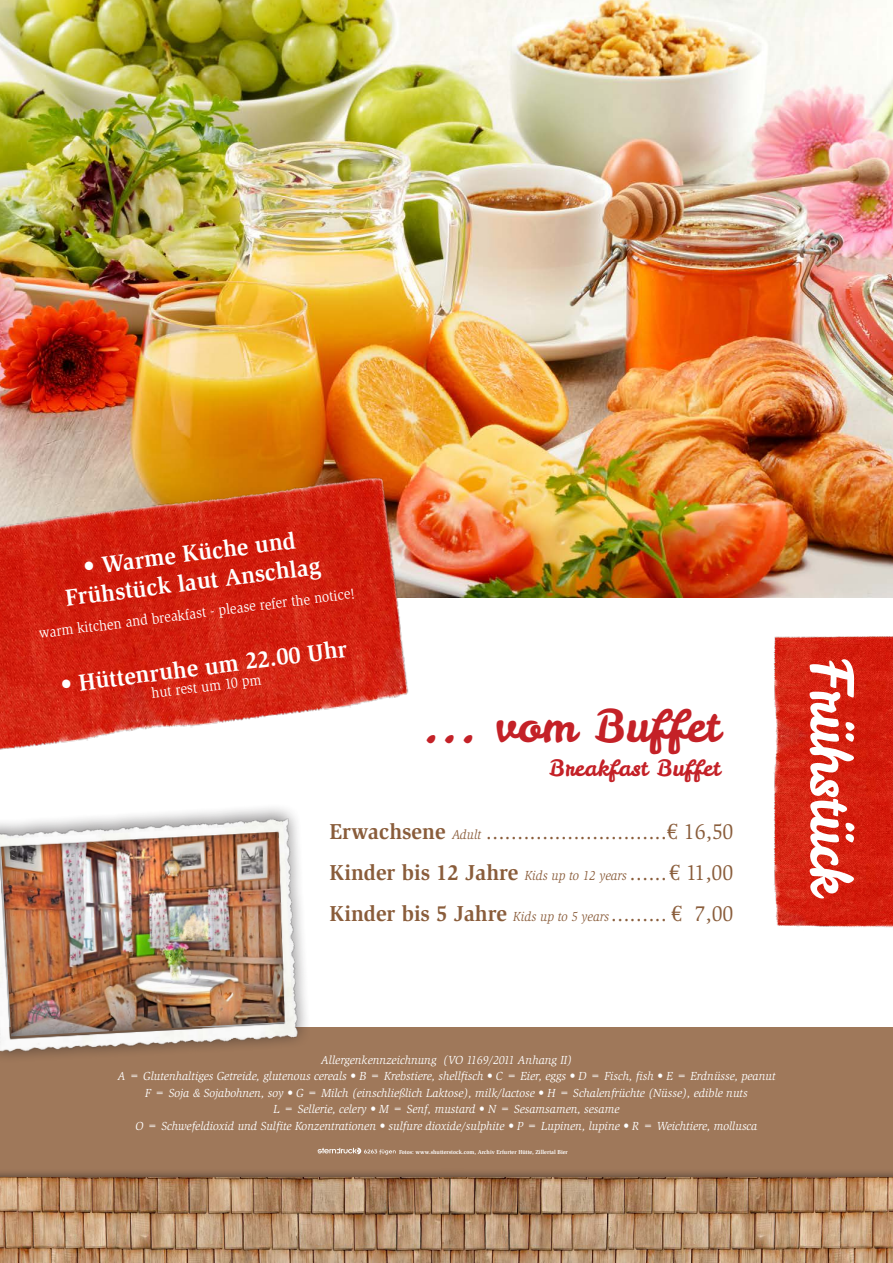
<style>
.page{position:relative;width:893px;height:1263px;background:#fff}
.page>*{position:absolute;margin:0;border:0;box-sizing:border-box;transform-origin:0 0}
.t1{font:58.2px "Leckerli One";color:#fff;scale:.96 1}
.t2{font:44.7px "Leckerli One";color:#c42127}
.t3{font:700 24px/28.5px "Slimbach";color:#fff;text-align:center;scale:.95 1}
.t4{font:22.5px "Leckerli One";color:#c42127}
.t5{font:22.2px/40.8px "Slimbach";color:#8a5d3b;text-align:justify;scale:.95 1}
.t6{font:15px "Slimbach";color:#fff;scale:.92 1}
.t7{font:italic 12px/16.5px "Slimbach";color:#fff;text-align:center;scale:.95 1}
.t8{font:700 5.85px "Slimbach";color:#fff;scale:.95 1}
.s1{font-weight:700}
.s2{font-style:italic;font-size:13.5px}
.s3{font-family:"Euro Serif"}
</style>
<div class="page">
<img style="left:0;top:0;width:893px;height:598px">
<div style="left:0;top:1027px;width:893px;height:162px;background:#9f785a"></div>
<div style="left:0;top:1168px;width:893px;height:95px;background:#231f20;opacity:.75"></div>
<img style="left:0;top:1178px;width:442px;height:85px">
<img style="left:442px;top:1178px;width:451px;height:85px">
<img style="left:0;top:817px;width:306px;height:240px">
<svg style="left:318px;top:1148px;width:78px;height:6px"></svg>
<img style="left:773px;top:636px;width:120px;height:292px">
<img style="left:0;top:424px;width:483px;height:393px">
<h3 class="t3" style="left:60px;top:555px;width:272px;rotate:-7deg">• Warme Küche und<br>Frühstück laut Anschlag</h3>
<p class="t6" style="left:38px;top:624px;width:348px;rotate:-7deg">warm kitchen and breakfast - please refer the notice!</p>
<h3 class="t3" style="left:59px;top:670px;width:305px;rotate:-7deg">• Hüttenruhe um 22.00 Uhr</h3>
<p class="t6" style="left:150px;top:684px;width:122px;rotate:-7deg">hut rest um 10 pm</p>
<h2 class="t2" style="left:422px;top:696px;width:300px">... vom Buffet</h2>
<h3 class="t4" style="left:549px;top:753px;width:173px">Breakfast Buffet</h3>
<h3 class="t5" style="left:330px;top:812px;width:427px"><span class="s1">Erwachsene</span> <span class="s2">Adult</span> .............................<span class="s3">E</span> 16,50<br><span class="s1">Kinder bis 12 Jahre</span> <span class="s2">Kids up to 12 years</span> ......<span class="s3">E</span> 11,00<br><span class="s1">Kinder bis 5 Jahre</span> <span class="s2">Kids up to 5 years</span> ......... <span class="s3">E</span> 7,00</h3>
<h1 class="t1" style="left:871px;top:658px;width:252px;rotate:90deg">Frühstück</h1>
<p class="t7" style="left:117px;top:1051px;width:694px">Allergenkennzeichnung (VO 1169/2011 Anhang II)<br>A = Glutenhaltiges Getreide, glutenous cereals • B = Krebstiere, shellfisch • C = Eier, eggs • D = Fisch, fish • E = Erdnüsse, peanut F = Soja &amp; Sojabohnen, soy • G = Milch (einschließlich Laktose), milk/lactose • H = Schalenfrüchte (Nüsse), edible nuts<br>L = Sellerie, celery • M = Senf, mustard • N = Sesamsamen, sesame<br>O = Schwefeldioxid und Sulfite Konzentrationen • sulfure dioxide/sulphite • P = Lupinen, lupine • R = Weichtiere, mollusca</p>
<p class="t8" style="left:399px;top:1148px;width:179px">Fotos: www.shutterstock.com, Archiv Erfurter Hütte, Zillertal Bier</p>
</div>
